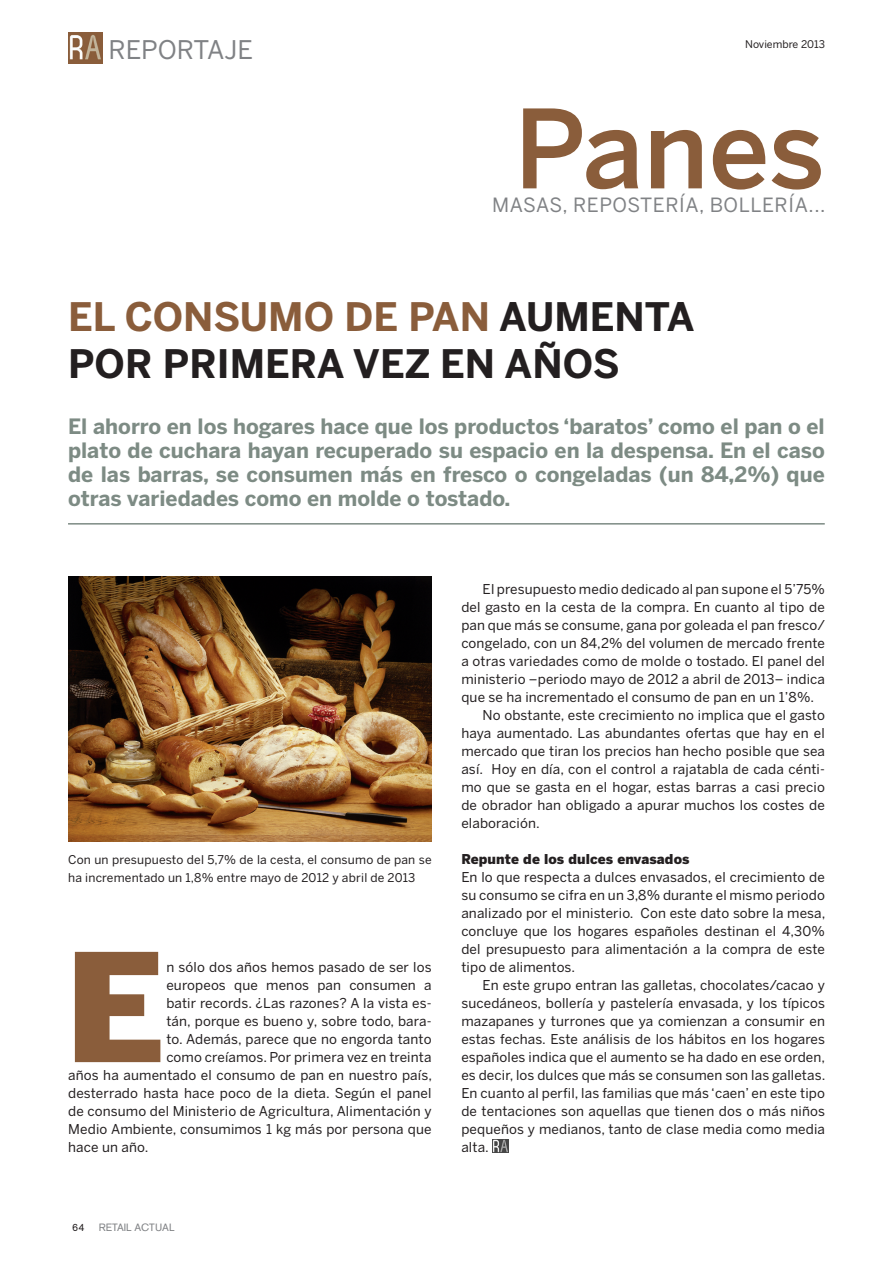
<style>
.page{position:relative;width:893px;height:1263px;background:#fff}
.page>*{position:absolute;margin:0;border:0;box-sizing:border-box;transform-origin:0 0}
.TextoCapitular{font:900 148.95px "Benton Sans Cond";color:#8a5d3b;scale:1.25 1}
.Subtítulo{font:500 108px "Benton Sans";letter-spacing:-.005em;color:#8a5d3b}
.Titular1{font:700 39px/46.8px "Benton Sans";color:#231f20}
.Cabecera{font:25.5px "Benton Sans";color:#808285}
.Entradilla{font:700 21px/24px "Benton Sans";color:#7d8b84;text-align:justify}
.Subtítulo-2{font:19.5px "Benton Sans";letter-spacing:.03em;color:#808285}
.Texto1{font:13.5px/18px "Benton Sans";letter-spacing:.01em;color:#231f20;text-align:justify}
.TextoCapitular-2{font:13.5px "Benton Sans";letter-spacing:.01em;color:#231f20}
.Texto1-2{font:900 13.5px "Benton Sans";letter-spacing:.01em;color:#231f20}
.Pie_de_foto{font:12px/18px "Benton Sans";letter-spacing:.015em;color:#231f20}
.t1{font:10.5px "Benton Sans";color:#231f20}
.t2{font:10.5px "Akzidenz Grotesk BQ";color:#808285}
.t3{font:10.5px "Akzidenz Grotesk BQ";color:#231f20}
.s1{color:#8a5d3b}
</style>
<div class="page">
<img style="left:68px;top:32px;width:34px;height:31px">
<hr style="left:68px;top:523px;width:757px;height:2px;background:#7d8b84">
<img style="left:492px;top:1139px;width:16px;height:13px">
<img style="left:68px;top:576px;width:364px;height:266px">
<p class="Cabecera" style="left:108px;top:35px;width:146px">REPORTAJE</p>
<p class="t1" style="left:745px;top:38px;width:81px">Noviembre 2013</p>
<p class="Subtítulo" style="left:514px;top:85px;width:312px">Panes</p>
<p class="Subtítulo-2" style="left:492px;top:194px;width:335px">MASAS, REPOSTERÍA, BOLLERÍA...</p>
<p class="Titular1" style="left:68px;top:293px;width:628px"><span class="s1">EL CONSUMO DE PAN</span> AUMENTA<br>POR PRIMERA VEZ EN AÑOS</p>
<p class="Entradilla" style="left:68px;top:414px;width:758px">El ahorro en los hogares hace que los productos ‘baratos’ como el pan o el plato de cuchara hayan recuperado su espacio en la despensa. En el caso de las barras, se consumen más en fresco o congeladas (un 84,2%) que otras variedades como en molde o tostado.</p>
<p class="Pie_de_foto" style="left:68px;top:850px;width:365px">Con un presupuesto del 5,7% de la cesta, el consumo de pan se ha incrementado un 1,8% entre mayo de 2012 y abril de 2013</p>
<p class="TextoCapitular" style="left:65px;top:920px;width:81px">E</p>
<p class="TextoCapitular-2" style="left:166px;top:959px;width:267px">n sólo dos años hemos pasado de ser los</p>
<p class="TextoCapitular-2" style="left:166px;top:977px;width:267px">europeos que menos pan consumen a</p>
<p class="TextoCapitular-2" style="left:166px;top:995px;width:267px">batir records. ¿Las razones? A la vista es-</p>
<p class="TextoCapitular-2" style="left:166px;top:1013px;width:267px">tán, porque es bueno y, sobre todo, bara-</p>
<p class="TextoCapitular-2" style="left:166px;top:1031px;width:267px">to. Además, parece que no engorda tanto</p>
<p class="TextoCapitular-2" style="left:166px;top:1049px;width:267px">como creíamos. Por primera vez en treinta</p>
<p class="TextoCapitular-2" style="left:68px;top:1067px;width:365px">años ha aumentado el consumo de pan en nuestro país,</p>
<p class="TextoCapitular-2" style="left:68px;top:1085px;width:365px">desterrado hasta hace poco de la dieta. Según el panel</p>
<p class="TextoCapitular-2" style="left:68px;top:1103px;width:365px">de consumo del Ministerio de Agricultura, Alimentación y</p>
<p class="TextoCapitular-2" style="left:68px;top:1121px;width:365px">Medio Ambiente, consumimos 1 kg más por persona que</p>
<p class="TextoCapitular-2" style="left:68px;top:1139px;width:82px">hace un año.</p>
<p class="t3" style="left:72px;top:1221px;width:14px">64</p>
<p class="t2" style="left:99px;top:1221px;width:77px">RETAIL ACTUAL</p>
<p class="Texto1" style="left:461px;top:580px;width:365px;text-indent:21px">El presupuesto medio dedicado al pan supone el 5’75% del gasto en la cesta de la compra. En cuanto al tipo de pan que más se consume, gana por goleada el pan fresco/ congelado, con un 84,2% del volumen de mercado frente a otras variedades como de molde o tostado. El panel del ministerio –periodo mayo de 2012 a abril de 2013– indica que se ha incrementado el consumo de pan en un 1’8%.</p>
<p class="Texto1" style="left:461px;top:706px;width:365px;text-indent:21px">No obstante, este crecimiento no implica que el gasto haya aumentado. Las abundantes ofertas que hay en el mercado que tiran los precios han hecho posible que sea así. Hoy en día, con el control a rajatabla de cada cénti&shy;mo que se gasta en el hogar, estas barras a casi precio de obrador han obligado a apurar muchos los costes de elaboración.</p>
<p class="Texto1-2" style="left:461px;top:851px;width:230px">Repunte de los dulces envasados</p>
<p class="Texto1" style="left:461px;top:868px;width:365px">En lo que respecta a dulces envasados, el crecimiento de su consumo se cifra en un 3,8% durante el mismo periodo analizado por el ministerio. Con este dato sobre la mesa, concluye que los hogares españoles destinan el 4,30% del presupuesto para alimentación a la compra de este tipo de alimentos.</p>
<p class="Texto1" style="left:461px;top:976px;width:365px;text-indent:21px">En este grupo entran las galletas, chocolates/cacao y sucedáneos, bollería y pastelería envasada, y los típicos mazapanes y turrones que ya comienzan a consumir en estas fechas. Este análisis de los hábitos en los hogares españoles indica que el aumento se ha dado en ese orden, es decir, los dulces que más se consumen son las galletas.</p>
<p class="Texto1" style="left:461px;top:1084px;width:365px">En cuanto al perfil, las familias que más ‘caen’ en este tipo de tentaciones son aquellas que tienen dos o más niños pequeños y medianos, tanto de clase media como media alta.</p>
</div>
